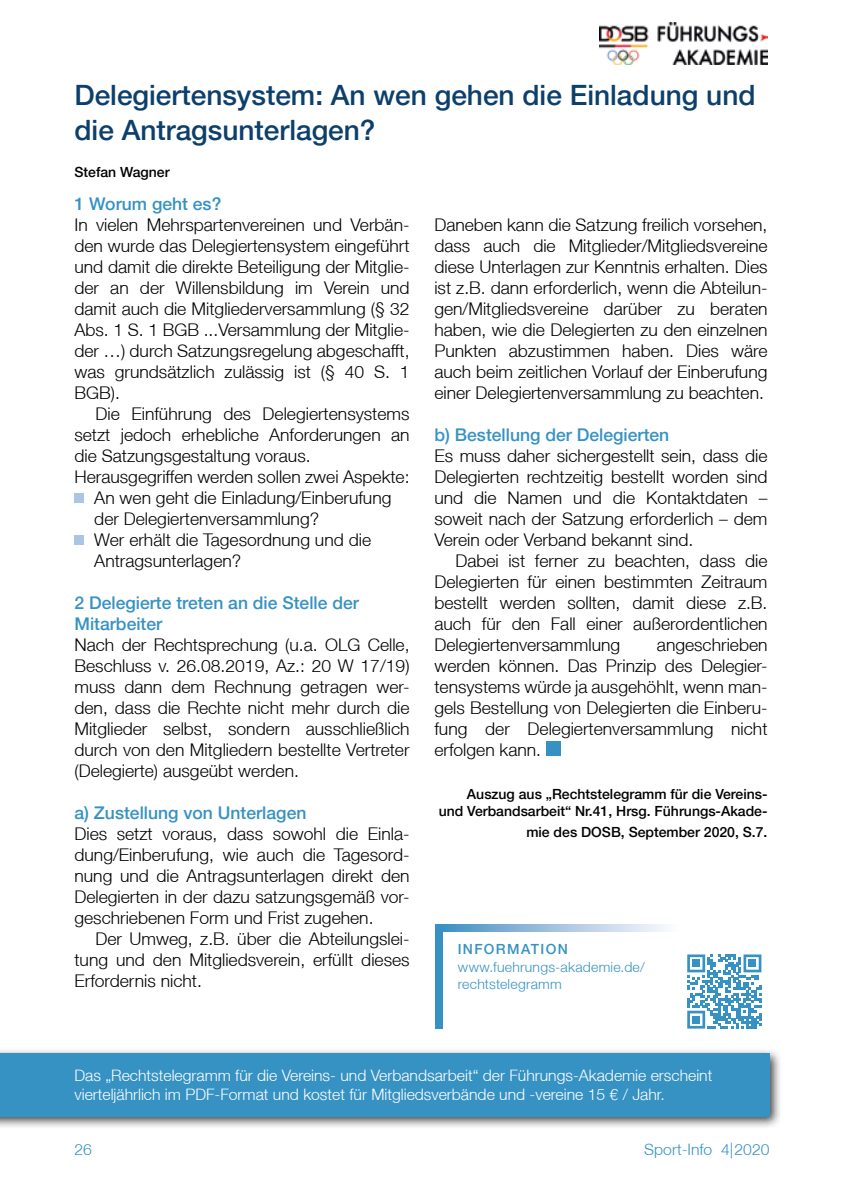
<style>
.page{position:relative;width:844px;height:1191px;background:#fff}
.page>*{position:absolute;margin:0;border:0;box-sizing:border-box;transform-origin:0 0}
.t1{font:500 28px/35px "Helvetica Neue LT";color:#0c3f6c}
.t2{font:300 17.5px/21px "Helvetica Neue LT";color:#000;text-align:justify}
.t3{font:500 17.5px/21px "Helvetica Neue LT";color:#3692c3}
.t4{font:300 15.75px/19.2px "Helvetica Neue LT";color:#fff}
.t5{font:300 15.75px "Helvetica Neue LT";color:#3692c3}
.t6{font:500 14px/17.5px "Helvetica Neue LT";color:#000;text-align:right}
.t7{font:300 14px/17.5px "Helvetica Neue LT";letter-spacing:.02em;color:#3692c3}
.t8{font:500 14px "Helvetica Neue LT";letter-spacing:.095em;color:#3692c3}
.s1{font-family:"Helvetica LT"}
</style>
<div class="page">
<img style="left:599px;top:23px;width:168px;height:41px">
<div style="left:546px;top:741px;width:14px;height:15px;background:#3692c3"></div>
<div style="left:0;top:1047px;width:782px;height:83px;background:#000;opacity:.75"></div>
<div style="left:0;top:1053px;width:769px;height:63px;background:#3692c3"></div>
<div style="left:435px;top:924px;width:7px;height:105px;background:#3692c3"></div>
<svg style="left:442px;top:924px;width:224px;height:7px;background:#a0c3df"></svg>
<svg style="left:687px;top:954px;width:74px;height:74px"></svg>
<div style="left:692px;top:959px;width:7px;height:8px;background:#3692c3"></div>
<div style="left:748px;top:959px;width:8px;height:8px;background:#3692c3"></div>
<div style="left:692px;top:1015px;width:7px;height:8px;background:#3692c3"></div>
<div style="left:74px;top:535px;width:10px;height:10px;background:#abc6e2"></div>
<div style="left:74px;top:493px;width:10px;height:10px;background:#abc6e2"></div>
<h1 class="t1" style="left:74px;top:77px;width:682px">Delegiertensystem: An wen gehen die Einladung und die Antragsunterlagen?</h1>
<p class="t6" style="left:74px;top:163px;width:97px">Stefan Wagner</p>
<p class="t3" style="left:74px;top:193px;width:148px">1 Worum geht es?</p>
<p class="t2" style="left:74px;top:214px;width:336px">In vielen Mehrspartenvereinen und Verbän&shy;den wurde das Delegiertensystem eingeführt und damit die direkte Beteiligung der Mitglie&shy;der an der Willensbildung im Verein und damit auch die Mitgliederversammlung (§ 32<br>Abs. 1 S. 1 BGB ...Versammlung der Mitglie&shy;der …) durch Satzungsregelung abgeschafft, was grundsätzlich zulässig ist (§ 40 S. 1<br>BGB).</p>
<p class="t2" style="left:74px;top:403px;width:336px;text-align:left;text-indent:21px">Die Einführung des Delegiertensystems setzt jedoch erhebliche Anforderungen an die Satzungsgestaltung voraus.<br>Herausgegriffen werden sollen zwei Aspekte:</p>
<p class="t2" style="left:94px;top:487px;width:298px;text-indent:-20px">• An wen geht die Einladung/Einberufung der Delegiertenversammlung?</p>
<p class="t2" style="left:94px;top:529px;width:278px;text-indent:-20px">• Wer erhält die Tagesordnung und die<br>Antragsunterlagen?</p>
<p class="t3" style="left:74px;top:592px;width:286px">2 Delegierte treten an die Stelle der<br>Mitarbeiter</p>
<p class="t2" style="left:74px;top:634px;width:336px">Nach der Rechtsprechung (u.a. OLG Celle, Beschluss v. 26.08.2019, Az.: 20 W 17/19) muss dann dem Rechnung getragen wer&shy;den, dass die Rechte nicht mehr durch die Mitglieder selbst, sondern ausschließlich durch von den Mitgliedern bestellte Vertreter (Delegierte) ausgeübt werden.</p>
<p class="t3" style="left:74px;top:802px;width:233px">a) Zustellung von Unterlagen</p>
<p class="t2" style="left:74px;top:823px;width:336px">Dies setzt voraus, dass sowohl die Einla&shy;dung/Einberufung, wie auch die Tagesord&shy;nung und die Antragsunterlagen direkt den Delegierten in der dazu satzungsgemäß vor&shy;geschriebenen Form und Frist zugehen.</p>
<p class="t2" style="left:74px;top:928px;width:336px;text-indent:21px">Der Umweg, z.B. über die Abteilungslei&shy;tung und den Mitgliedsverein, erfüllt dieses Erfordernis nicht.</p>
<p class="t2" style="left:434px;top:214px;width:334px">Daneben kann die Satzung freilich vorsehen, dass auch die Mitglieder/Mitgliedsvereine diese Unterlagen zur Kenntnis erhalten. Dies ist z.B. dann erforderlich, wenn die Abteilun&shy;gen/Mitgliedsvereine darüber zu beraten haben, wie die Delegierten zu den einzelnen Punkten abzustimmen haben. Dies wäre auch beim zeitlichen Vorlauf der Einberufung einer Delegiertenversammlung zu beachten.</p>
<p class="t3" style="left:434px;top:424px;width:236px">b) Bestellung der Delegierten</p>
<p class="t2" style="left:434px;top:445px;width:334px">Es muss daher sichergestellt sein, dass die Delegierten rechtzeitig bestellt worden sind und die Namen und die Kontaktdaten – soweit nach der Satzung erforderlich – dem Verein oder Verband bekannt sind.</p>
<p class="t2" style="left:434px;top:550px;width:334px;text-indent:21px">Dabei ist ferner zu beachten, dass die Delegierten für einen bestimmten Zeitraum bestellt werden sollten, damit diese z.B. auch für den Fall einer außerordentlichen Delegiertenversammlung</p>
<p class="t2" style="left:434px;top:634px;width:334px;text-indent:222px">angeschrieben werden können. Das Prinzip des Delegier&shy;tensystems würde ja ausgehöhlt, wenn man&shy;gels Bestellung von Delegierten die Einberu&shy;fung der Delegiertenversammlung nicht erfolgen kann.</p>
<p class="t6" style="left:438px;top:784px;width:330px">Auszug aus „Rechtstelegramm für die Vereins-<br>und Verbandsarbeit“ Nr.41, Hrsg. Führungs-Akade-</p>
<p class="t6" style="left:526px;top:823px;width:242px">mie des DOSB, September 2020, S.7.</p>
<p class="t8" style="left:457px;top:940px;width:111px">INFORMATION</p>
<p class="t7" style="left:457px;top:957px;width:188px">www.fuehrungs-akademie.de/ rechtstelegramm</p>
<p class="t4" style="left:74px;top:1065px;width:639px">Das „Rechtstelegramm für die Vereins- und Verbandsarbeit“ der Führungs-Akademie erscheint vierteljährlich im PDF-Format und kostet für Mitgliedsverbände und -vereine 15 <span class="s1">€</span> / Jahr.</p>
<p class="t5" style="left:74px;top:1140px;width:19px">26</p>
<p class="t5" style="left:644px;top:1140px;width:127px">Sport-Info 4|2020</p>
</div>
